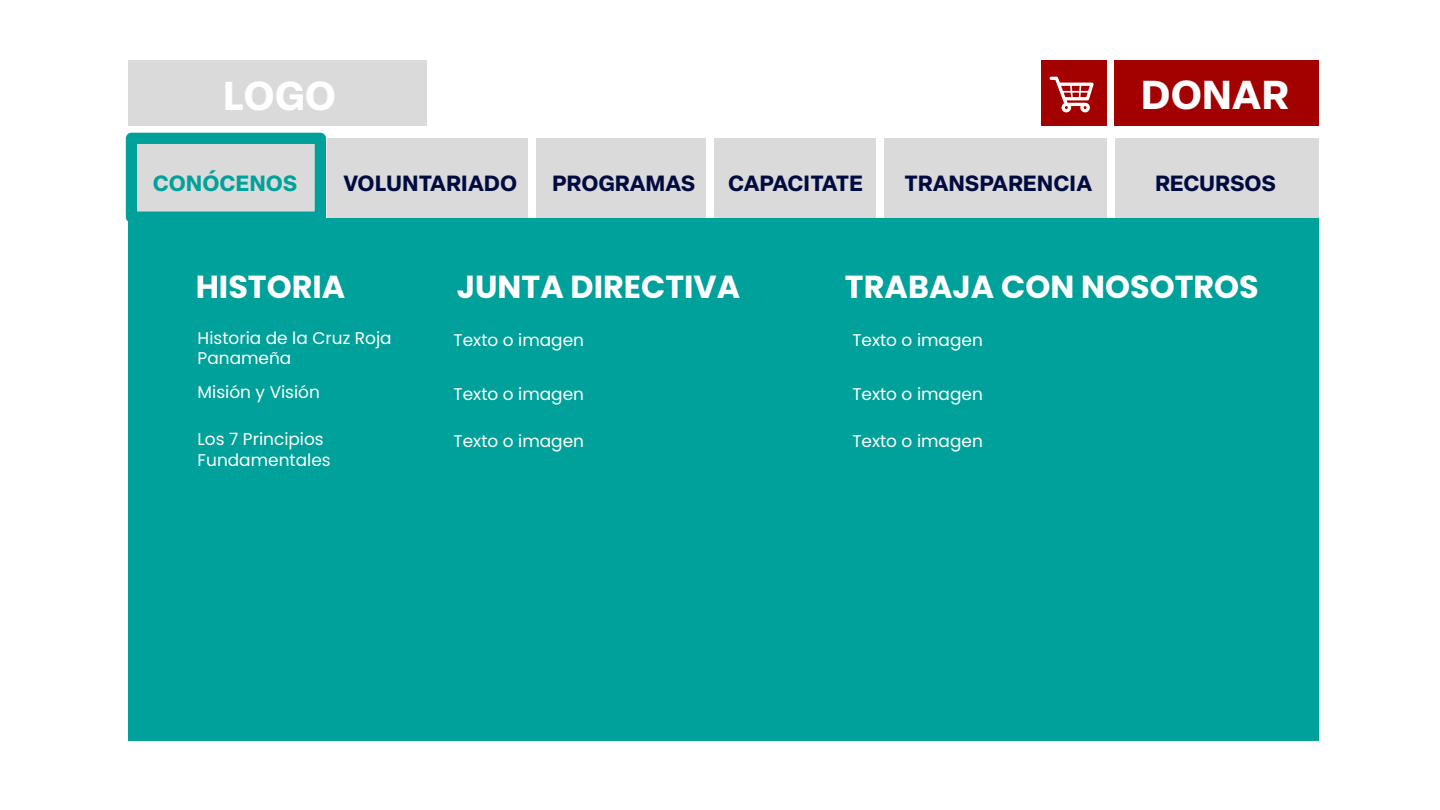
<style>
.page{position:relative;width:1440px;height:810px;background:#fff}
.page>*{position:absolute;margin:0;border:0;box-sizing:border-box;transform-origin:0 0}
.t1{font:700 39.75px "Elza Text";color:#fff}
.t2{font:700 31.88px "Poppins";color:#fff}
.t3{font:700 21.67px "Elza Text";color:#010b40}
.t4{font:700 21.67px "Elza Text";color:#00a19a}
.t5{font:16.95px/20.3px "Poppins";color:#fff}
</style>
<div class="page">
<div style="left:128px;top:138px;width:1191px;height:603px;background:#00a19a"></div>
<div style="left:128px;top:138px;width:1191px;height:80px;background:#dadada"></div>
<div style="left:528px;top:138px;width:7px;height:80px;background:#fff"></div>
<div style="left:706px;top:138px;width:7px;height:80px;background:#fff"></div>
<div style="left:877px;top:138px;width:7px;height:80px;background:#fff"></div>
<div style="left:1107px;top:138px;width:7px;height:80px;background:#fff"></div>
<svg style="left:126px;top:133px;width:201px;height:89px"></svg>
<div style="left:1114px;top:61px;width:205px;height:65px;background:#a30000"></div>
<div style="left:128px;top:61px;width:299px;height:65px;background:#dadada"></div>
<div style="left:1041px;top:61px;width:66px;height:65px;background:#a30000"></div>
<svg style="left:1049px;top:77px;width:45px;height:36px"></svg>
<h1 class="t1" style="left:223px;top:65px;width:115px">LOGO</h1>
<h1 class="t1" style="left:1141px;top:64px;width:149px">DONAR</h1>
<p class="t4" style="left:153px;top:166px;width:146px">CONÓCENOS</p>
<p class="t3" style="left:343px;top:166px;width:175px">VOLUNTARIADO</p>
<p class="t3" style="left:552px;top:166px;width:145px">PROGRAMAS</p>
<p class="t3" style="left:728px;top:166px;width:137px">CAPACITATE</p>
<p class="t3" style="left:904px;top:166px;width:189px">TRANSPARENCIA</p>
<p class="t3" style="left:1155px;top:166px;width:122px">RECURSOS</p>
<h2 class="t2" style="left:196px;top:269px;width:151px">HISTORIA</h2>
<h2 class="t2" style="left:457px;top:269px;width:285px">JUNTA DIRECTIVA</h2>
<h2 class="t2" style="left:845px;top:269px;width:415px">TRABAJA CON NOSOTROS</h2>
<p class="t5" style="left:198px;top:328px;width:196px">Historia de la Cruz Roja<br>Panameña</p>
<p class="t5" style="left:198px;top:382px;width:124px">Misión y Visión</p>
<p class="t5" style="left:198px;top:429px;width:135px">Los 7 Principios<br>Fundamentales</p>
<p class="t5" style="left:454px;top:330px;width:132px">Texto o imagen</p>
<p class="t5" style="left:454px;top:384px;width:132px">Texto o imagen</p>
<p class="t5" style="left:454px;top:431px;width:132px">Texto o imagen</p>
<p class="t5" style="left:852px;top:330px;width:132px">Texto o imagen</p>
<p class="t5" style="left:852px;top:384px;width:132px">Texto o imagen</p>
<p class="t5" style="left:852px;top:431px;width:132px">Texto o imagen</p>
</div>
